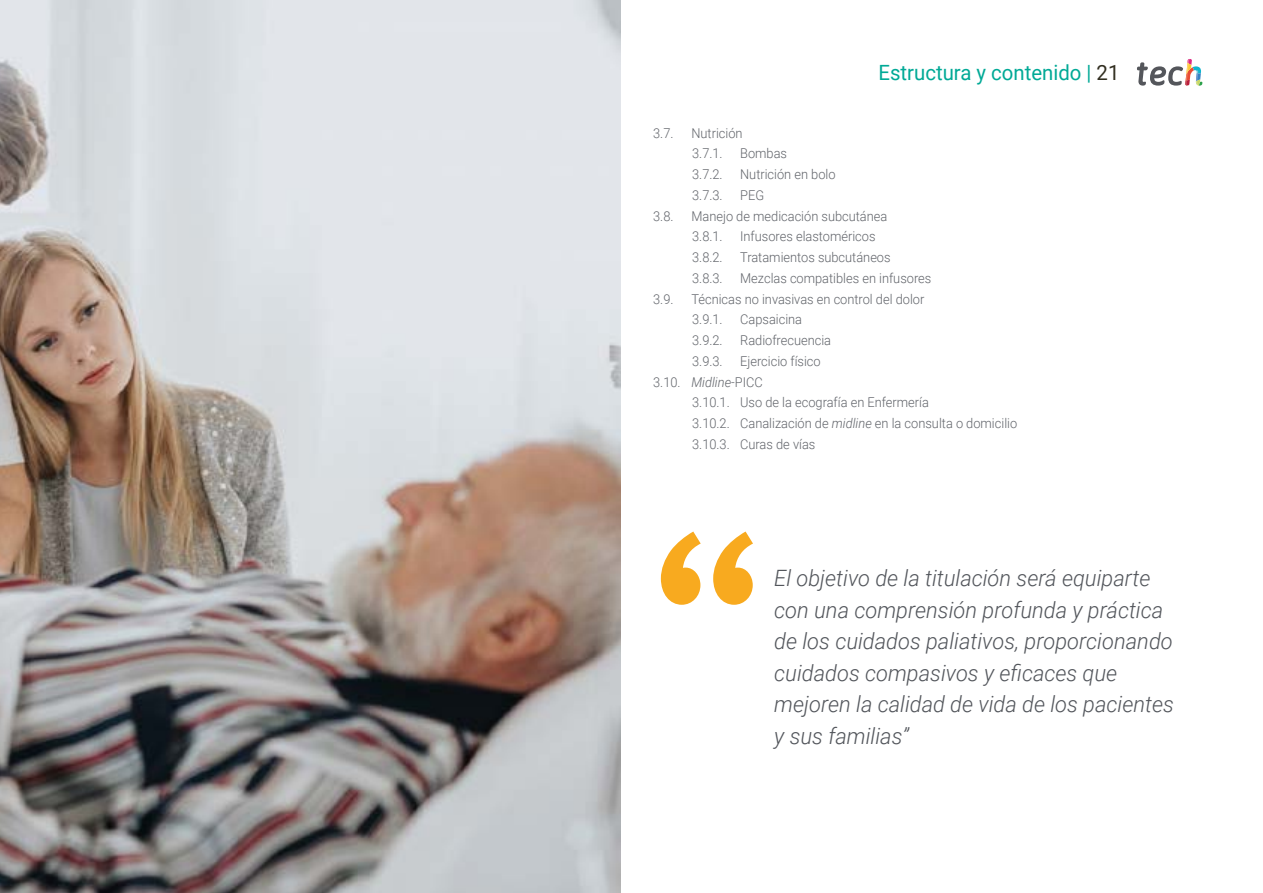
<style>
.page{position:relative;width:1263px;height:893px;background:#fff}
.page>*{position:absolute;margin:0;border:0;box-sizing:border-box;transform-origin:0 0}
.t1{font:italic 300 22.5px/31.5px "Roboto";color:#52555b}
.t2{font:21px "Roboto";color:#00a996}
.t3{font:300 13.5px/20.7px "Roboto";color:#61646a;scale:.95 1}
.s1{color:#312e20}
.s2{font-style:italic}
</style>
<div class="page">
<img style="left:0;top:0;width:621px;height:893px">
<svg style="left:661px;top:531px;width:92px;height:74px"></svg>
<svg style="left:1137px;top:59px;width:65px;height:27px"></svg>
<p class="t3" style="left:653px;top:122px;width:23px">3.7.</p>
<p class="t3" style="left:691px;top:122px;width:55px">Nutrición<br>3.7.1.</p>
<p class="t3" style="left:740px;top:143px;width:51px">Bombas</p>
<p class="t3" style="left:692px;top:164px;width:34px">3.7.2.</p>
<p class="t3" style="left:740px;top:164px;width:102px">Nutrición en bolo</p>
<p class="t3" style="left:692px;top:184px;width:34px">3.7.3.</p>
<p class="t3" style="left:740px;top:184px;width:27px">PEG</p>
<h2 class="t2" style="left:878px;top:57px;width:242px">Estructura y contenido | <span class="s1">21</span></h2>
<p class="t3" style="left:653px;top:205px;width:23px">3.8.</p>
<p class="t3" style="left:691px;top:205px;width:208px">Manejo de medicación subcutánea<br>3.8.1.</p>
<p class="t3" style="left:740px;top:226px;width:144px">Infusores elastoméricos</p>
<p class="t3" style="left:692px;top:247px;width:34px">3.8.2.</p>
<p class="t3" style="left:740px;top:247px;width:160px">Tratamientos subcutáneos</p>
<p class="t3" style="left:692px;top:267px;width:34px">3.8.3.</p>
<p class="t3" style="left:740px;top:267px;width:203px">Mezclas compatibles en infusores</p>
<p class="t3" style="left:653px;top:288px;width:23px">3.9.</p>
<p class="t3" style="left:691px;top:288px;width:247px">Técnicas no invasivas en control del dolor<br>3.9.1.</p>
<p class="t3" style="left:740px;top:309px;width:67px">Capsaicina</p>
<p class="t3" style="left:692px;top:330px;width:34px">3.9.2.</p>
<p class="t3" style="left:740px;top:330px;width:97px">Radiofrecuencia</p>
<p class="t3" style="left:692px;top:350px;width:34px">3.9.3.</p>
<p class="t3" style="left:653px;top:350px;width:178px;text-indent:87px">Ejercicio físico<br>3.10. <span class="s2">Midline</span>-PICC</p>
<p class="t3" style="left:692px;top:392px;width:344px">3.10.1. Uso de la ecografía en Enfermería<br>3.10.2. Canalización de <span class="s2">midline</span> en la consulta o domicilio<br>3.10.3. Curas de vías</p>
<h1 class="t1" style="left:774px;top:561px;width:401px">El objetivo de la titulación será equiparte con una comprensión profunda y práctica de los cuidados paliativos, proporcionando cuidados compasivos y eficaces que mejoren la calidad de vida de los pacientes y sus familias”</h1>
</div>
